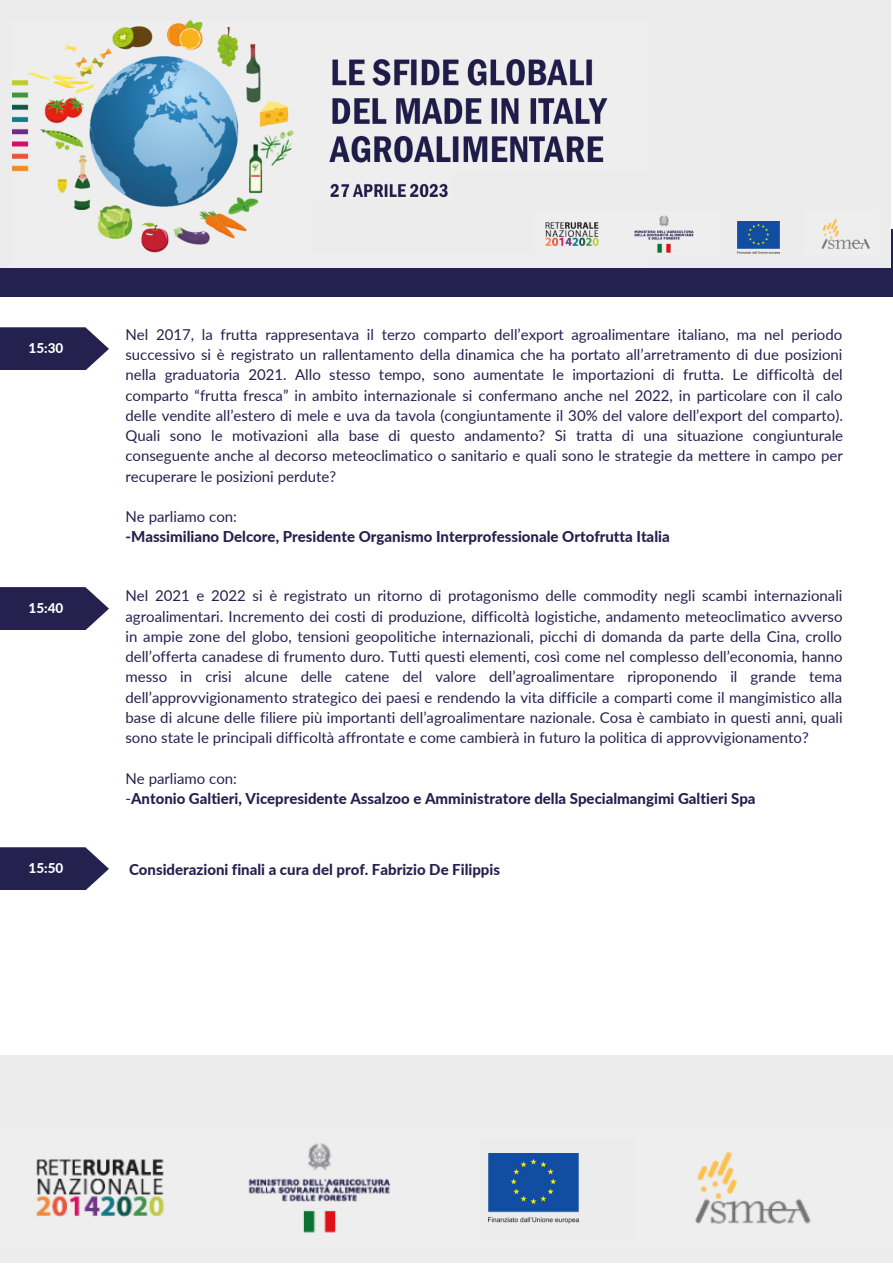
<style>
.page{position:relative;width:893px;height:1264px;background:#fff}
.page>*{position:absolute;margin:0;border:0;box-sizing:border-box;transform-origin:0 0}
.t1{font:15px/20.2px "Lato";color:#24214f;text-align:justify}
.t2{font:800 15px/20.2px "Lato";color:#24214f}
.t3{font:800 13.5px "Lato";color:#fff}
.s1{font-weight:400}
</style>
<div class="page">
<svg style="left:0;top:327px;width:108px;height:43px;background:#3b3861"></svg>
<svg style="left:0;top:587px;width:108px;height:43px;background:#3a3760"></svg>
<svg style="left:0;top:847px;width:108px;height:43px;background:#3a3861"></svg>
<div style="left:0;top:1054px;width:892px;height:208px;background:#ececec"></div>
<img style="left:36px;top:1143px;width:775px;height:90px">
<div style="left:480px;top:1137px;width:155px;height:101px;background:#ececec"></div>
<img style="left:488px;top:1153px;width:90px;height:70px">
<div style="left:0;top:0;width:890px;height:268px;background:#ececec"></div>
<img style="left:13px;top:21px;width:595px;height:232px">
<div style="left:0;top:268px;width:892px;height:28px;background:#24214f"></div>
<div style="left:312px;top:200px;width:360px;height:54px;background:#ececec"></div>
<div style="left:451px;top:172px;width:360px;height:55px;background:#ececec"></div>
<img style="left:545px;top:215px;width:325px;height:38px">
<div style="left:719px;top:200px;width:84px;height:61px;background:#ececec"></div>
<img style="left:737px;top:221px;width:42px;height:34px">
<p class="t3" style="left:29px;top:339px;width:36px">15:30</p>
<p class="t3" style="left:29px;top:599px;width:36px">15:40</p>
<p class="t3" style="left:29px;top:859px;width:36px">15:50</p>
<p class="t1" style="left:125px;top:324px;width:719px">Nel 2017, la frutta rappresentava il terzo comparto dell’export agroalimentare italiano, ma nel periodo successivo si è registrato un rallentamento della dinamica che ha portato all’arretramento di due posizioni nella graduatoria 2021. Allo stesso tempo, sono aumentate le importazioni di frutta. Le difficoltà del comparto “frutta fresca” in ambito internazionale si confermano anche nel 2022, in particolare con il calo delle vendite all’estero di mele e uva da tavola (congiuntamente il 30% del valore dell’export del comparto).<br>Quali sono le motivazioni alla base di questo andamento? Si tratta di una situazione congiunturale conseguente anche al decorso meteoclimatico o sanitario e quali sono le strategie da mettere in campo per recuperare le posizioni perdute?</p>
<p class="t1" style="left:125px;top:506px;width:113px">Ne parliamo con:</p>
<p class="t2" style="left:125px;top:526px;width:545px">-Massimiliano Delcore, Presidente Organismo Interprofessionale Ortofrutta Italia</p>
<p class="t1" style="left:125px;top:585px;width:718px">Nel 2021 e 2022 si è registrato un ritorno di protagonismo delle commodity negli scambi internazionali agroalimentari. Incremento dei costi di produzione, difficoltà logistiche, andamento meteoclimatico avverso in ampie zone del globo, tensioni geopolitiche internazionali, picchi di domanda da parte della Cina, crollo dell’offerta canadese di frumento duro. Tutti questi elementi, così come nel complesso dell’economia, hanno messo in crisi alcune delle catene del valore dell’agroalimentare riproponendo il grande tema dell’approvvigionamento strategico dei paesi e rendendo la vita difficile a comparti come il mangimistico alla base di alcune delle filiere più importanti dell’agroalimentare nazionale. Cosa è cambiato in questi anni, quali sono state le principali difficoltà affrontate e come cambierà in futuro la politica di approvvigionamento?</p>
<p class="t2" style="left:125px;top:767px;width:631px"><span class="s1">Ne parliamo con:<br>-</span>Antonio Galtieri, Vicepresidente Assalzoo e Amministratore della Specialmangimi Galtieri Spa</p>
<p class="t2" style="left:129px;top:859px;width:372px">Considerazioni finali a cura del prof. Fabrizio De Filippis</p>
</div>
